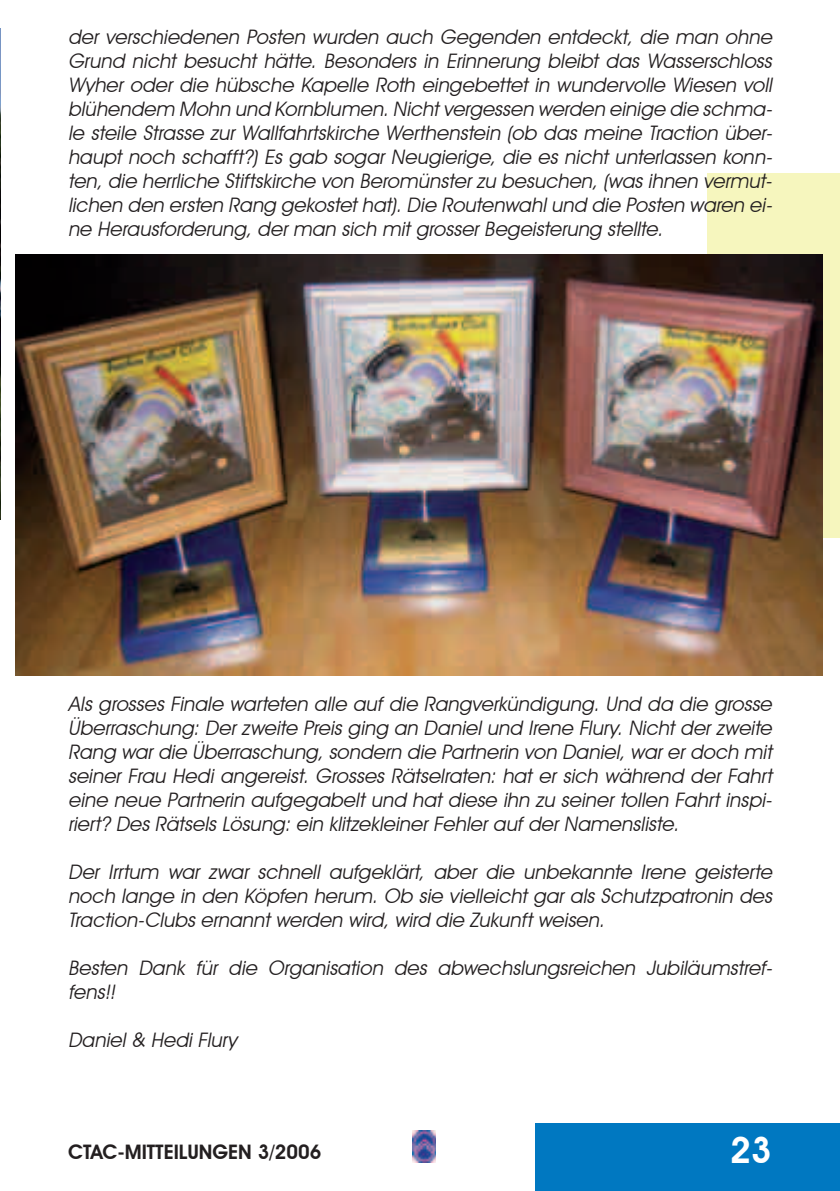
<style>
.page{position:relative;width:840px;height:1191px;background:#fff}
.page>*{position:absolute;margin:0;border:0;box-sizing:border-box;transform-origin:0 0}
.t1{font:600 36px "Avant Garde IT Cby BT";color:#fff}
.t2{font:italic 20px/24px "Avant Garde IT Cby BT";color:#231f20;text-align:justify}
.t3{font:600 20px "Avant Garde IT Cby BT";color:#231f20}
</style>
<div class="page">
<div style="left:534px;top:1123px;width:305px;height:68px;background:#0078c1"></div>
<div style="left:706px;top:173px;width:133px;height:364px;background:#f6f6be"></div>
<img style="left:412px;top:1130px;width:23px;height:32px">
<img style="left:0;top:28px;width:1px;height:491px">
<img style="left:15px;top:254px;width:807px;height:422px">
<p class="t2" style="left:68px;top:24px;width:709px">der verschiedenen Posten wurden auch Gegenden entdeckt, die man ohne Grund nicht besucht hätte. Besonders in Erinnerung bleibt das Wasserschloss Wyher oder die hübsche Kapelle Roth eingebettet in wundervolle Wiesen voll blühendem Mohn und Kornblumen.Nichtvergessen werden einige die schma&shy;le steile Strasse zur Wallfahrtskirche Werthenstein (ob das meine Traction über&shy;haupt noch schafft?) Es gab sogar Neugierige, die es nicht unterlassen konn&shy;ten, die herrliche Stiftskirche von Beromünster zu besuchen, (was ihnen vermut&shy;lichen den ersten Rang gekostethat).Die Routenwahlund die Posten waren ei&shy;ne Herausforderung, der man sich mit grosser Begeisterung stellte.</p>
<p class="t2" style="left:68px;top:692px;width:709px">Als grosses Finale warteten alle auf die Rangverkündigung. Und da die grosse Überraschung: Der zweite Preis ging an Daniel und Irene Flury. Nicht der zweite Rang war die Überraschung, sondern die Partnerin von Daniel, war er doch mit seiner Frau Hedi angereist. Grosses Rätselraten: hat er sich während der Fahrt eine neue Partnerin aufgegabelt und hat diese ihn zu seiner tollen Fahrt inspi&shy;riert? Des Rätsels Lösung: ein klitzekleiner Fehler auf der Namensliste.</p>
<p class="t2" style="left:68px;top:860px;width:709px">Der Irrtum war zwar schnell aufgeklärt, aber die unbekannte Irene geisterte noch lange in den Köpfen herum. Ob sie vielleicht gar als Schutzpatronin des Traction-Clubs ernannt werden wird, wird die Zukunft weisen.</p>
<p class="t2" style="left:68px;top:956px;width:709px">Besten Dank für die Organisation des abwechslungsreichen Jubiläumstref&shy;fens!!</p>
<p class="t2" style="left:68px;top:1028px;width:170px">Daniel &amp; Hedi Flury</p>
<p class="t3" style="left:68px;top:1140px;width:255px">CTAC-MITTEILUNGEN 3/2006</p>
<h1 class="t1" style="left:729px;top:1128px;width:43px">23</h1>
</div>
